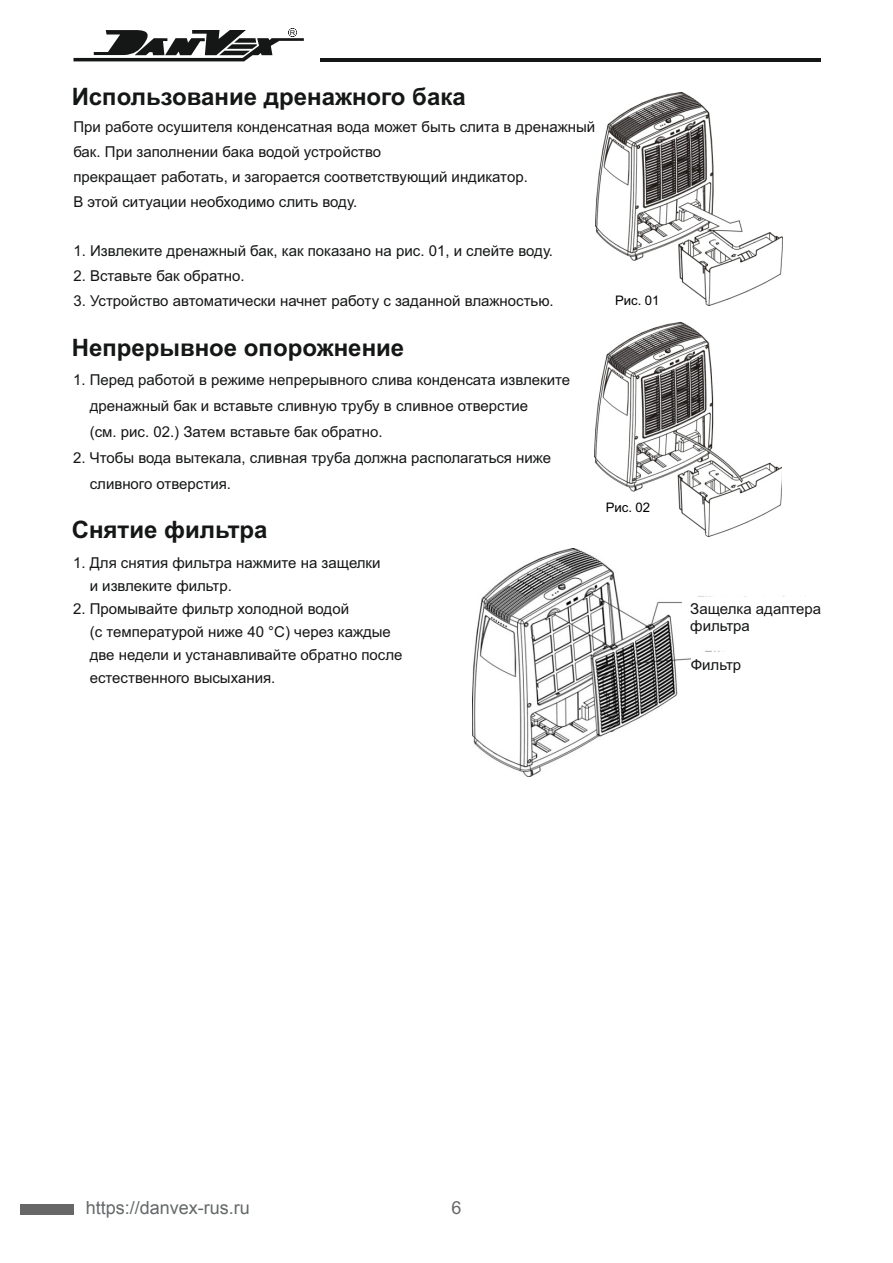
<style>
.page{position:relative;width:893px;height:1263px;background:#fff}
.page>*{position:absolute;margin:0;border:0;box-sizing:border-box;transform-origin:0 0}
.t1{font:700 24px "Arial";color:#151616}
.t2{font:18px "Arial";color:#646869}
.t3{font:18px "Arial";color:#676767}
.t4{font:15px/23.1px "Arial";color:#151616}
.t5{font:13.2px "Arial";color:#000}
.t6{font:6.45px "Arial";color:#151616;scale:1.18 1}
</style>
<div class="page">
<svg style="left:73px;top:28px;width:231px;height:33px"></svg>
<hr style="left:320px;top:58px;width:500px;height:3px;background:#151616">
<div style="left:20px;top:1204px;width:53px;height:10px;background:#676767"></div>
<img style="left:596px;top:93px;width:187px;height:213px">
<img style="left:595px;top:323px;width:187px;height:213px">
<img style="left:472px;top:549px;width:247px;height:227px">
<svg style="left:690px;top:651px;width:34px;height:30px"></svg>
<svg style="left:681px;top:592px;width:125px;height:27px"></svg>
<p class="t6" style="left:290px;top:30px;width:6px">R</p>
<h1 class="t1" style="left:72px;top:88px;width:396px">Использование дренажного бака</h1>
<p class="t4" style="left:73px;top:116px;width:523px;line-height:24.8px">При работе осушителя конденсатная вода может быть слита в дренажный бак. При заполнении бака водой устройство<br>прекращает работать, и загорается соответствующий индикатор.<br>В этой ситуации необходимо слить воду.</p>
<p class="t4" style="left:73px;top:241px;width:481px">1. Извлеките дренажный бак, как показано на рис. 01, и слейте воду.</p>
<p class="t4" style="left:73px;top:266px;width:173px">2. Вставьте бак обратно.</p>
<p class="t4" style="left:73px;top:290px;width:482px">3. Устройство автоматически начнет работу с заданной влажностью.</p>
<p class="t5" style="left:615px;top:295px;width:46px">Рис. 01</p>
<h1 class="t1" style="left:72px;top:339px;width:334px">Непрерывное опорожнение</h1>
<p class="t4" style="left:90px;top:368px;width:482px;line-height:26px;text-indent:-17px">1. Перед работой в режиме непрерывного слива конденсата извлеките дренажный бак и вставьте сливную трубу в сливное отверстие<br>(см. рис. 02.) Затем вставьте бак обратно.</p>
<p class="t4" style="left:90px;top:446px;width:463px;line-height:26px;text-indent:-17px">2. Чтобы вода вытекала, сливная труба должна располагаться ниже сливного отверстия.</p>
<p class="t5" style="left:606px;top:503px;width:46px">Рис. 02</p>
<h1 class="t1" style="left:72px;top:521px;width:197px">Снятие фильтра</h1>
<p class="t4" style="left:90px;top:552px;width:292px;text-indent:-17px">1. Для снятия фильтра нажмите на защелки и извлеките фильтр.</p>
<p class="t4" style="left:90px;top:598px;width:314px;text-indent:-17px">2. Промывайте фильтр холодной водой<br>(с температурой ниже 40 °С) через каждые две недели и устанавливайте обратно после естественного высыхания.</p>
<p class="t4" style="left:690px;top:602px;width:132px;line-height:16.8px">Защелка адаптера фильтра</p>
<p class="t4" style="left:691px;top:655px;width:52px">Фильтр</p>
<p class="t2" style="left:86px;top:1198px;width:166px">https://danvex-rus.ru</p>
<p class="t3" style="left:451px;top:1201px;width:12px">6</p>
</div>
